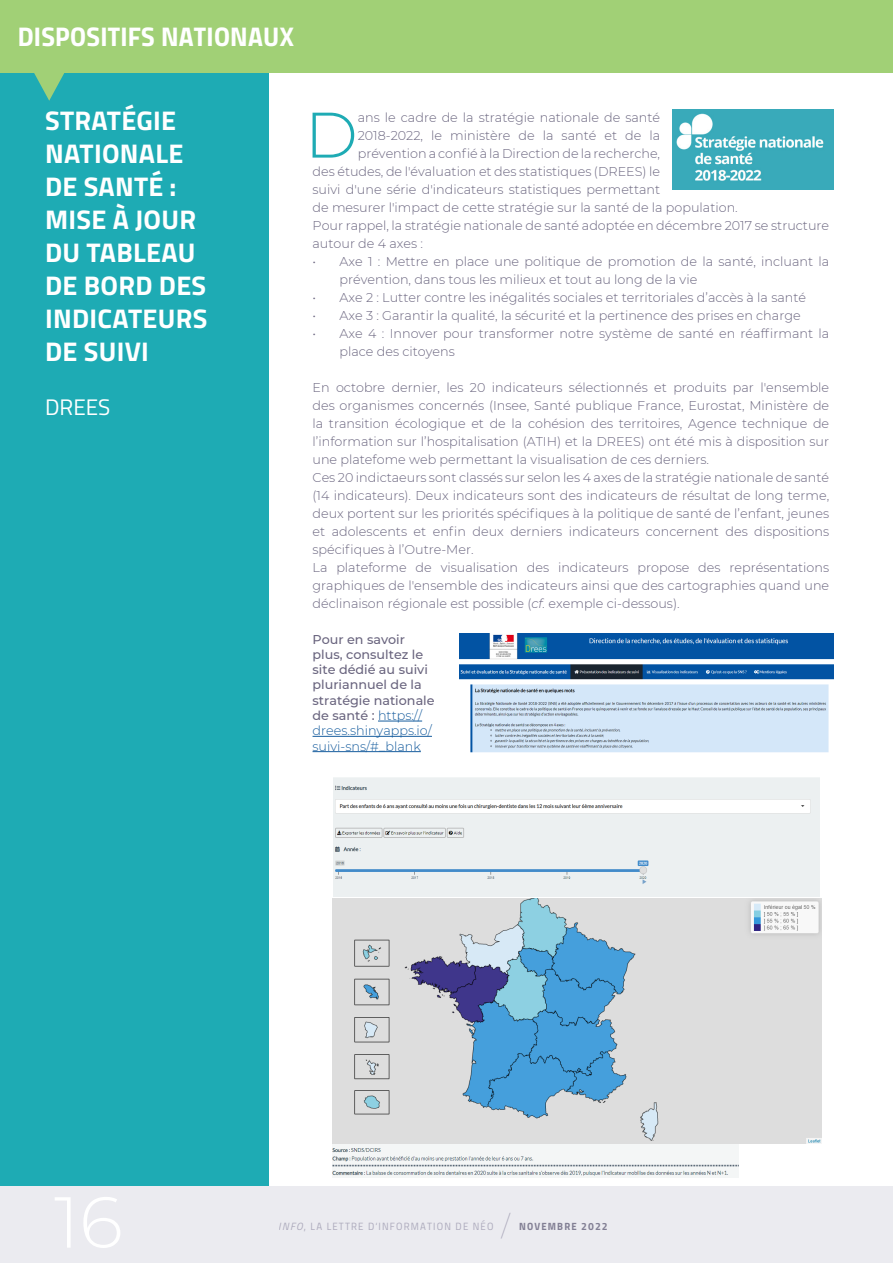
<style>
.page{position:relative;width:893px;height:1263px;background:#fff}
.page>*{position:absolute;margin:0;border:0;box-sizing:border-box;transform-origin:0 0}
.Titre_1{font:300 64.2px "Montserrat";color:#1eabb4}
.Titre_2{font:700 27px/33px "Titillium";letter-spacing:.01em;color:#fff}
.Titre_3{font:27px "Titillium Bold Upright";letter-spacing:.01em;color:#fff}
.t1{font:200 27px "Montserrat";color:#a6a2b6}
.Titre_2-2{font:22.5px "Titillium";color:#fff}
.Titre_1-2{font:300 12.75px/18px "Montserrat";color:#69647e}
.Titre_1-3{font:500 12.75px/15.3px "Montserrat";color:#69647e}
.t2{font:10.5px "Titillium Regular Upright";letter-spacing:.11em;color:#a6a2b6}
.t3{font:10.5px "Titillium Bold Upright";letter-spacing:.11em;color:#69647e}
.s1{font-style:italic}
.s2{font-weight:300;color:#175d9e}
.s3{font-family:"Titillium";font-style:italic}
</style>
<div class="page">
<div style="left:0;top:1186px;width:893px;height:77px;background:#ebebf0"></div>
<div style="left:0;top:30px;width:269px;height:1156px;background:#1eabb4"></div>
<svg style="left:34px;top:73px;width:30px;height:28px"></svg>
<hr style="left:378px;top:721px;width:44px;height:1px;background:#175d9e">
<hr style="left:313px;top:736px;width:119px;height:1px;background:#175d9e">
<hr style="left:313px;top:751px;width:108px;height:1px;background:#175d9e">
<div style="left:1px;top:0;width:892px;height:73px;background:#a1d076"></div>
<img style="left:460px;top:634px;width:373px;height:119px">
<img style="left:334px;top:777px;width:485px;height:119px">
<img style="left:332px;top:898px;width:490px;height:245px">
<img style="left:333px;top:1145px;width:405px;height:33px">
<img style="left:673px;top:109px;width:160px;height:81px">
<p class="Titre_3" style="left:18px;top:16px;width:278px">DISPOSITIFS NATIONAUX</p>
<p class="Titre_2" style="left:45px;top:102px;width:164px">STRATÉGIE<br>NATIONALE<br>DE SANTÉ :<br>MISE À JOUR<br>DU TABLEAU<br>DE BORD DES<br>INDICATEURS<br>DE SUIVI</p>
<p class="Titre_2-2" style="left:45px;top:390px;width:67px">DREES</p>
<p class="Titre_1" style="left:305px;top:91px;width:55px">D</p>
<p class="Titre_1-2" style="left:358px;top:108px;width:304px">ans le cadre de la stratégie nationale de santé</p>
<p class="Titre_1-2" style="left:358px;top:126px;width:304px">2018-2022, le ministère de la santé et de la</p>
<p class="Titre_1-2" style="left:358px;top:144px;width:304px">prévention a confié à la Direction de la recherche,</p>
<p class="Titre_1-2" style="left:313px;top:162px;width:349px">des études, de l'évaluation et des statistiques (DREES) le</p>
<p class="Titre_1-2" style="left:313px;top:180px;width:349px">suivi d'une série d'indicateurs statistiques permettant</p>
<p class="Titre_1-2" style="left:313px;top:198px;width:427px">de mesurer l'impact de cette stratégie sur la santé de la population.</p>
<p class="Titre_1-2" style="left:313px;top:216px;width:518px">Pour rappel, la stratégie nationale de santé adoptée en décembre 2017 se structure autour de 4 axes :</p>
<p class="Titre_1-2" style="left:340px;top:252px;width:491px;text-indent:-27px">• Axe 1 : Mettre en place une politique de promotion de la santé, incluant la prévention, dans tous les milieux et tout au long de la vie</p>
<p class="Titre_1-2" style="left:313px;top:288px;width:495px">• Axe 2 : Lutter contre les inégalités sociales et territoriales d’accès à la santé</p>
<p class="Titre_1-2" style="left:313px;top:306px;width:490px">• Axe 3 : Garantir la qualité, la sécurité et la pertinence des prises en charge</p>
<p class="Titre_1-2" style="left:340px;top:324px;width:491px;text-indent:-27px">• Axe 4 : Innover pour transformer notre système de santé en réaffirmant la place des citoyens</p>
<p class="Titre_1-2" style="left:313px;top:378px;width:518px;text-align:justify">En octobre dernier, les 20 indicateurs sélectionnés et produits par l'ensemble des organismes concernés (Insee, Santé publique France, Eurostat, Ministère de la transition écologique et de la cohésion des territoires, Agence technique de l’information sur l’hospitalisation (ATIH) et la DREES) ont été mis à disposition sur une platefome web permettant la visualisation de ces derniers.</p>
<p class="Titre_1-2" style="left:313px;top:468px;width:518px;text-align:justify">Ces 20 indictaeurs sont classés sur selon les 4 axes de la stratégie nationale de santé (14 indicateurs). Deux indicateurs sont des indicateurs de résultat de long terme, deux portent sur les priorités spécifiques à la politique de santé de l’enfant, jeunes et adolescents et enfin deux derniers indicateurs concernent des dispositions spécifiques à l’Outre-Mer.</p>
<p class="Titre_1-2" style="left:313px;top:558px;width:518px;text-align:justify">La plateforme de visualisation des indicateurs propose des représentations graphiques de l'ensemble des indicateurs ainsi que des cartographies quand une déclinaison régionale est possible (<span class="s1">cf.</span> exemple ci-dessous).</p>
<p class="Titre_1-3" style="left:313px;top:631px;width:124px">Pour en savoir plus, consultez le site dédié au suivi pluriannuel de la stratégie nationale de santé : <span class="s2">https:// drees.shinyapps.io/ suivi-sns/#_blank</span></p>
<p class="t2" style="left:279px;top:1218px;width:216px"><span class="s3">INFO</span>, LA LETTRE D‘INFORMATION DE NÉO</p>
<h2 class="t1" style="left:501px;top:1208px;width:10px">/</h2>
<p class="t3" style="left:519px;top:1218px;width:90px">NOVEMBRE 2022</p>
</div>
